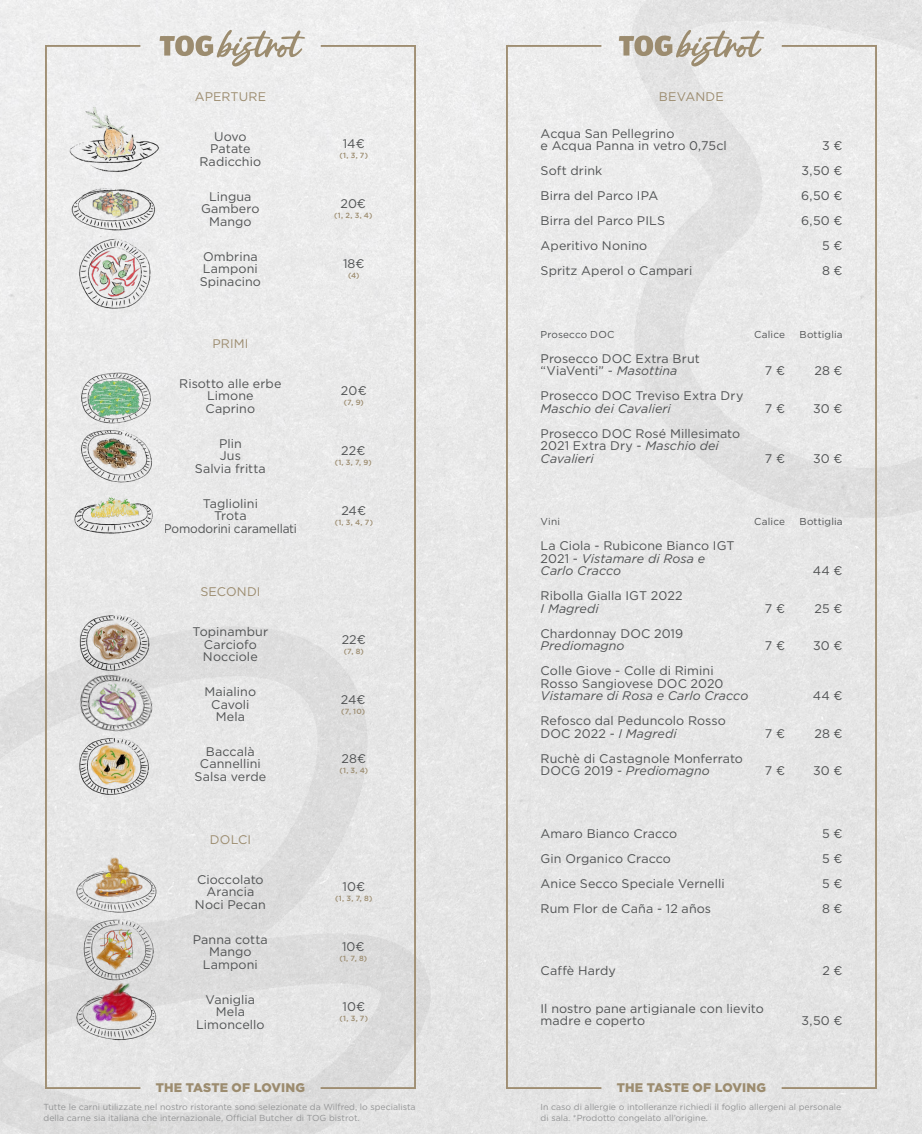
<style>
.page{position:relative;width:922px;height:1134px;background:#fff}
.page>*{position:absolute;margin:0;border:0;box-sizing:border-box;transform-origin:0 0}
.t1{font:12.5px/12.5px "Gotham";letter-spacing:.005em;color:#505253}
.t2{font:italic 12.5px "Gotham";letter-spacing:.005em;color:#505253}
.t3{font:900 12.5px "Gotham";letter-spacing:.01em;color:#9c8c6f}
.t4{font:12.5px "Gotham";letter-spacing:.01em;color:#9c8c6f}
.t5{font:12.5px "Gotham";letter-spacing:.005em;color:#505253;scale:.95 1}
.t6{font:10px "Gotham";letter-spacing:.01em;color:#505253}
.t7{font:8.75px/10.5px "Gotham";color:#939495}
.t8{font:500 7.5px "Gotham";color:#9c8c6f}
.s1{font-style:italic}
</style>
<div class="page">
<img style="left:0;top:0;width:921px;height:1134px">
<svg style="left:0;top:602px;width:368px;height:312px;background:#e3e3e3"></svg>
<svg style="left:0;top:914px;width:451px;height:220px;background:#e0e0e0"></svg>
<svg style="left:590px;top:0;width:331px;height:563px;background:#e7e7e7"></svg>
<svg style="left:618px;top:30px;width:146px;height:36px;background:#d1cdc4"></svg>
<svg style="left:159px;top:30px;width:146px;height:36px"></svg>
<div style="left:506px;top:45px;width:96px;height:1044px;border:2px solid #9e8d71"></div>
<div style="left:45px;top:45px;width:96px;height:1044px;border:2px solid #9e8d71"></div>
<div style="left:780px;top:45px;width:96px;height:1044px;border:2px solid #9e8d71"></div>
<div style="left:319px;top:45px;width:97px;height:1044px;border:2px solid #9e8d71"></div>
<img style="left:63px;top:367px;width:103px;height:56px">
<img style="left:52px;top:101px;width:125px;height:80px">
<img style="left:54px;top:468px;width:111px;height:88px">
<img style="left:62px;top:423px;width:107px;height:64px">
<img style="left:50px;top:743px;width:123px;height:64px">
<img style="left:48px;top:660px;width:133px;height:83px">
<img style="left:54px;top:605px;width:122px;height:79px">
<img style="left:53px;top:166px;width:122px;height:81px">
<img style="left:59px;top:235px;width:112px;height:79px">
<img style="left:82px;top:191px;width:62px;height:28px">
<img style="left:48px;top:985px;width:133px;height:62px">
<img style="left:48px;top:856px;width:133px;height:55px">
<img style="left:48px;top:911px;width:133px;height:74px">
<p class="t4" style="left:195px;top:89px;width:73px">APERTURE</p>
<p class="t4" style="left:658px;top:89px;width:66px">BEVANDE</p>
<p class="t1" style="left:214px;top:130px;width:34px">Uovo</p>
<p class="t1" style="left:210px;top:143px;width:42px">Patate</p>
<p class="t1" style="left:199px;top:155px;width:63px">Radicchio</p>
<p class="t1" style="left:209px;top:190px;width:44px">Lingua</p>
<p class="t1" style="left:201px;top:202px;width:60px">Gambero</p>
<p class="t1" style="left:209px;top:215px;width:44px">Mango</p>
<p class="t1" style="left:203px;top:250px;width:56px">Ombrina</p>
<p class="t1" style="left:203px;top:262px;width:56px">Lamponi</p>
<p class="t1" style="left:200px;top:275px;width:63px">Spinacino</p>
<p class="t1" style="left:342px;top:138px;width:24px">14¤</p>
<p class="t8" style="left:339px;top:152px;width:30px">(1, 3, 7)</p>
<p class="t1" style="left:340px;top:197px;width:27px">20¤</p>
<p class="t8" style="left:334px;top:211px;width:40px">(1, 2, 3, 4)</p>
<p class="t1" style="left:343px;top:257px;width:23px">18¤</p>
<p class="t8" style="left:348px;top:271px;width:13px">(4)</p>
<p class="t1" style="left:540px;top:127px;width:135px">Acqua San Pellegrino</p>
<p class="t1" style="left:540px;top:139px;width:188px">e Acqua Panna in vetro 0,75cl</p>
<p class="t1" style="left:540px;top:164px;width:63px">Soft drink</p>
<p class="t1" style="left:540px;top:189px;width:119px">Birra del Parco IPA</p>
<p class="t1" style="left:540px;top:214px;width:126px">Birra del Parco PILS</p>
<p class="t1" style="left:540px;top:239px;width:108px">Aperitivo Nonino</p>
<p class="t1" style="left:540px;top:264px;width:153px">Spritz Aperol o Campari</p>
<p class="t1" style="left:822px;top:139px;width:22px">3 ¤</p>
<p class="t1" style="left:801px;top:164px;width:43px">3,50 ¤</p>
<p class="t1" style="left:801px;top:189px;width:43px">6,50 ¤</p>
<p class="t1" style="left:801px;top:214px;width:43px">6,50 ¤</p>
<p class="t1" style="left:822px;top:239px;width:22px">5 ¤</p>
<p class="t1" style="left:821px;top:264px;width:22px">8 ¤</p>
<p class="t4" style="left:212px;top:336px;width:38px">PRIMI</p>
<p class="t1" style="left:179px;top:377px;width:104px">Risotto alle erbe</p>
<p class="t1" style="left:207px;top:389px;width:48px">Limone</p>
<p class="t1" style="left:205px;top:402px;width:51px">Caprino</p>
<p class="t1" style="left:219px;top:437px;width:24px">Plin</p>
<p class="t1" style="left:220px;top:449px;width:23px">Jus</p>
<p class="t1" style="left:195px;top:462px;width:73px">Salvia fritta</p>
<p class="t1" style="left:203px;top:497px;width:57px">Tagliolini</p>
<p class="t1" style="left:214px;top:509px;width:34px">Trota</p>
<p class="t5" style="left:164px;top:521px;width:141px">Pomodorini caramellati</p>
<p class="t4" style="left:200px;top:585px;width:62px">SECONDI</p>
<p class="t1" style="left:192px;top:625px;width:77px">Topinambur</p>
<p class="t1" style="left:204px;top:638px;width:54px">Carciofo</p>
<p class="t1" style="left:203px;top:650px;width:56px">Nocciole</p>
<p class="t1" style="left:204px;top:685px;width:53px">Maialino</p>
<p class="t1" style="left:211px;top:698px;width:40px">Cavoli</p>
<p class="t1" style="left:216px;top:710px;width:31px">Mela</p>
<p class="t1" style="left:206px;top:745px;width:50px">Baccalà</p>
<p class="t1" style="left:200px;top:758px;width:63px">Cannellini</p>
<p class="t1" style="left:194px;top:770px;width:73px">Salsa verde</p>
<p class="t1" style="left:341px;top:384px;width:27px">20¤</p>
<p class="t8" style="left:343px;top:398px;width:22px">(7, 9)</p>
<p class="t1" style="left:341px;top:444px;width:26px">22¤</p>
<p class="t8" style="left:334px;top:458px;width:39px">(1, 3, 7, 9)</p>
<p class="t1" style="left:341px;top:504px;width:26px">24¤</p>
<p class="t8" style="left:334px;top:518px;width:40px">(1, 3, 4, 7)</p>
<p class="t1" style="left:342px;top:633px;width:25px">22¤</p>
<p class="t8" style="left:344px;top:647px;width:22px">(7, 8)</p>
<p class="t1" style="left:341px;top:693px;width:26px">24¤</p>
<p class="t8" style="left:341px;top:707px;width:25px">(7, 10)</p>
<p class="t1" style="left:341px;top:753px;width:26px">28¤</p>
<p class="t8" style="left:339px;top:766px;width:30px">(1, 3, 4)</p>
<p class="t6" style="left:540px;top:329px;width:75px">Prosecco DOC</p>
<p class="t1" style="left:540px;top:352px;width:161px">Prosecco DOC Extra Brut “ViaVenti” - <span class="s1">Masottina</span></p>
<p class="t1" style="left:540px;top:389px;width:204px">Prosecco DOC Treviso Extra Dry<br><span class="s1">Maschio dei Cavalieri</span></p>
<p class="t1" style="left:540px;top:427px;width:201px">Prosecco DOC Rosé Millesimato<br>2021 Extra Dry - <span class="s1">Maschio dei<br>Cavalieri</span></p>
<p class="t6" style="left:754px;top:329px;width:32px">Calice</p>
<p class="t1" style="left:764px;top:364px;width:22px">7 ¤</p>
<p class="t1" style="left:764px;top:402px;width:22px">7 ¤</p>
<p class="t1" style="left:764px;top:452px;width:22px">7 ¤</p>
<p class="t6" style="left:799px;top:329px;width:45px">Bottiglia</p>
<p class="t1" style="left:814px;top:364px;width:30px">28 ¤</p>
<p class="t1" style="left:813px;top:402px;width:31px">30 ¤</p>
<p class="t1" style="left:813px;top:452px;width:31px">30 ¤</p>
<p class="t6" style="left:754px;top:516px;width:32px">Calice</p>
<p class="t6" style="left:540px;top:516px;width:21px">Vini</p>
<p class="t1" style="left:540px;top:539px;width:195px">La Ciola - Rubicone Bianco IGT<br>2021 - <span class="s1">Vistamare di Rosa e</span></p>
<p class="t2" style="left:540px;top:564px;width:82px">Carlo Cracco</p>
<p class="t1" style="left:540px;top:589px;width:143px">Ribolla Gialla IGT 2022</p>
<p class="t2" style="left:540px;top:601px;width:60px">I Magredi</p>
<p class="t1" style="left:540px;top:627px;width:144px">Chardonnay DOC 2019<br><span class="s1">Prediomagno</span></p>
<p class="t1" style="left:540px;top:664px;width:184px">Colle Giove - Colle di Rimini<br>Rosso Sangiovese DOC 2020</p>
<p class="t2" style="left:540px;top:689px;width:209px">Vistamare di Rosa e Carlo Cracco</p>
<p class="t1" style="left:540px;top:714px;width:187px">Refosco dal Peduncolo Rosso<br>DOC 2022 - <span class="s1">I Magredi</span></p>
<p class="t1" style="left:540px;top:752px;width:204px">Ruchè di Castagnole Monferrato<br>DOCG 2019 - <span class="s1">Prediomagno</span></p>
<p class="t1" style="left:764px;top:602px;width:22px">7 ¤</p>
<p class="t1" style="left:764px;top:639px;width:22px">7 ¤</p>
<p class="t1" style="left:764px;top:727px;width:22px">7 ¤</p>
<p class="t1" style="left:764px;top:764px;width:22px">7 ¤</p>
<p class="t6" style="left:799px;top:516px;width:45px">Bottiglia</p>
<p class="t1" style="left:812px;top:564px;width:31px">44 ¤</p>
<p class="t1" style="left:814px;top:602px;width:30px">25 ¤</p>
<p class="t1" style="left:813px;top:639px;width:31px">30 ¤</p>
<p class="t1" style="left:812px;top:689px;width:31px">44 ¤</p>
<p class="t1" style="left:814px;top:727px;width:30px">28 ¤</p>
<p class="t1" style="left:813px;top:764px;width:31px">30 ¤</p>
<p class="t4" style="left:210px;top:832px;width:43px">DOLCI</p>
<p class="t1" style="left:197px;top:873px;width:68px">Cioccolato</p>
<p class="t1" style="left:206px;top:885px;width:49px">Arancia</p>
<p class="t1" style="left:195px;top:898px;width:72px">Noci Pecan</p>
<p class="t1" style="left:193px;top:933px;width:77px">Panna cotta</p>
<p class="t1" style="left:209px;top:945px;width:44px">Mango</p>
<p class="t1" style="left:203px;top:958px;width:56px">Lamponi</p>
<p class="t1" style="left:205px;top:993px;width:51px">Vaniglia</p>
<p class="t1" style="left:216px;top:1005px;width:31px">Mela</p>
<p class="t1" style="left:196px;top:1018px;width:70px">Limoncello</p>
<p class="t1" style="left:342px;top:880px;width:24px">10¤</p>
<p class="t8" style="left:335px;top:894px;width:39px">(1, 3, 7, 8)</p>
<p class="t1" style="left:342px;top:940px;width:24px">10¤</p>
<p class="t8" style="left:339px;top:954px;width:29px">(1, 7, 8)</p>
<p class="t1" style="left:342px;top:1000px;width:24px">10¤</p>
<p class="t8" style="left:339px;top:1014px;width:30px">(1, 3, 7)</p>
<p class="t1" style="left:540px;top:827px;width:138px">Amaro Bianco Cracco</p>
<p class="t1" style="left:540px;top:852px;width:132px">Gin Organico Cracco</p>
<p class="t1" style="left:540px;top:877px;width:185px">Anice Secco Speciale Vernelli</p>
<p class="t1" style="left:540px;top:902px;width:172px">Rum Flor de Caña - 12 años</p>
<p class="t1" style="left:540px;top:964px;width:77px">Caffè Hardy</p>
<p class="t1" style="left:540px;top:1002px;width:225px">Il nostro pane artigianale con lievito madre e coperto</p>
<p class="t1" style="left:822px;top:827px;width:22px">5 ¤</p>
<p class="t1" style="left:822px;top:852px;width:22px">5 ¤</p>
<p class="t1" style="left:822px;top:877px;width:22px">5 ¤</p>
<p class="t1" style="left:821px;top:902px;width:22px">8 ¤</p>
<p class="t1" style="left:822px;top:964px;width:22px">2 ¤</p>
<p class="t1" style="left:801px;top:1014px;width:43px">3,50 ¤</p>
<p class="t3" style="left:156px;top:1080px;width:151px">THE TASTE OF LOVING</p>
<p class="t3" style="left:616px;top:1080px;width:151px">THE TASTE OF LOVING</p>
<p class="t7" style="left:44px;top:1102px;width:373px">Tutte le carni utilizzate nel nostro ristorante sono selezionate da Wilfred, lo specialista della carne sia italiana che internazionale, Official Butcher di TOG bistrot.</p>
<p class="t7" style="left:540px;top:1102px;width:302px">In caso di allergie o intolleranze richiedi il foglio allergeni al personale di sala. *Prodotto congelato all’origine.</p>
</div>
